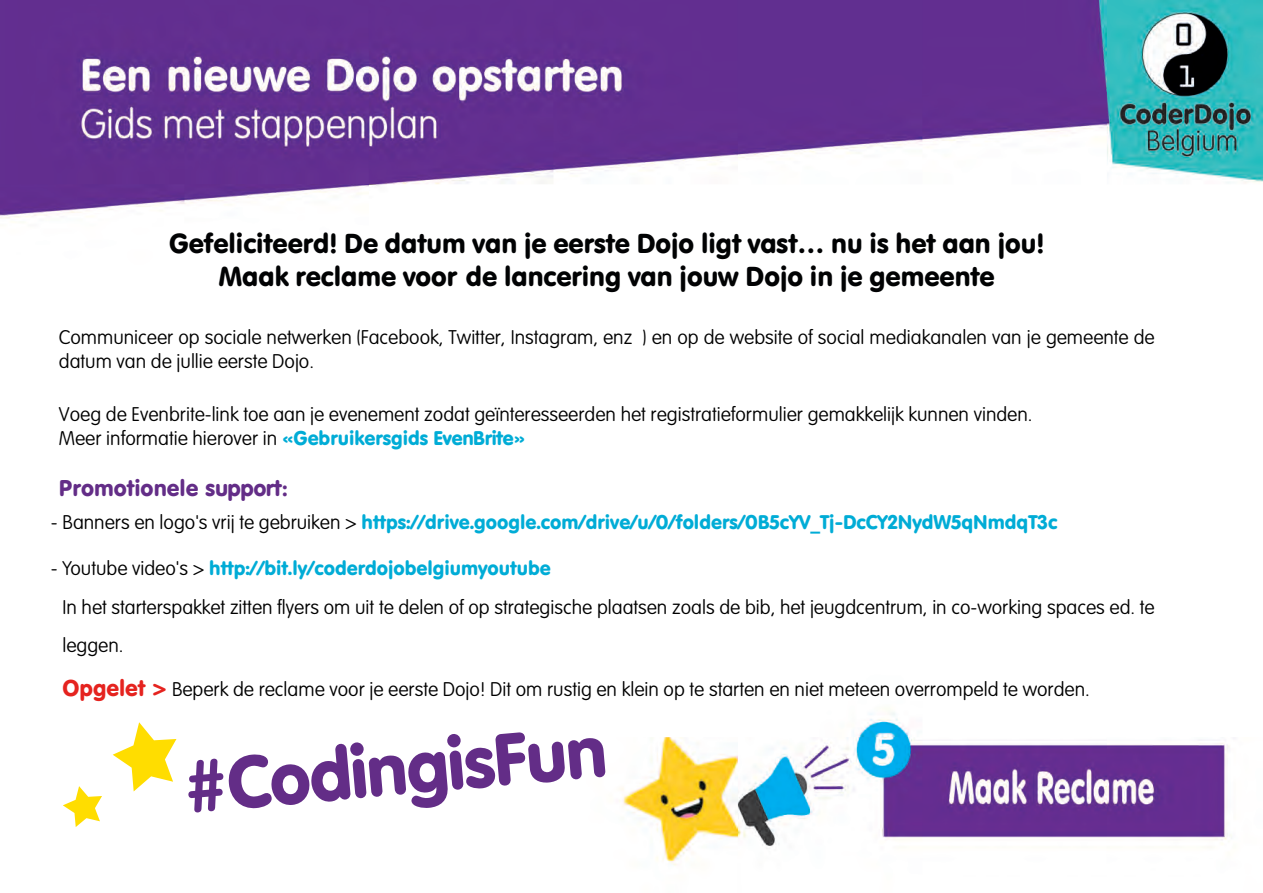
<style>
.page{position:relative;width:1263px;height:893px;background:#fff}
.page>*{position:absolute;margin:0;border:0;box-sizing:border-box;transform-origin:0 0}
.t1{font:900 72px "VAG Rounded";color:#632d87}
.t2{font:27px/32.4px "VAG Rounded BT";color:#010203;text-align:center}
.t3{font:22.5px "VAG Rounded BT";color:#632d87}
.t4{font:100 19.5px/38.5px "VAG Rounded Std";color:#000}
.t5{font:19.5px "VAG Rounded BT";color:#00acd6}
.s1{font-family:"VAG Rounded";font-weight:900;color:#00acd6}
.s2{font-family:"VAG Rounded BT";font-weight:400;color:#00acd6}
.s3{font-family:"VAG Rounded";font-weight:900}
.s4{font-family:"VAG Rounded Std";font-weight:100;color:#000}
.s5{font-family:"VAG Rounded BT";font-weight:400;font-size:22.5px;color:#e5231f}
.s6{font-family:"VAG Rounded";font-weight:900;font-size:22.5px;color:#e5231f}
</style>
<div class="page">
<img style="left:0;top:0;width:1263px;height:866px">
<svg style="left:113px;top:722px;width:63px;height:69px"></svg>
<svg style="left:63px;top:786px;width:39px;height:41px"></svg>
<h2 class="t2" style="left:169px;top:227px;width:876px">Gefeliciteerd! De datum van je eerste Dojo ligt vast… nu is het aan jou!<br>Maak reclame voor de lancering van jouw Dojo in je gemeente</h2>
<p class="t4" style="left:59px;top:326px;width:1097px;line-height:24px">Communiceer op sociale netwerken (Facebook, Twitter, Instagram, enz ) en op de website of social mediakanalen van je gemeente de datum van de jullie eerste Dojo.</p>
<p class="t4" style="left:59px;top:403px;width:975px;line-height:24.3px">Voeg de Evenbrite-link toe aan je evenement zodat geïnteresseerden het registratieformulier gemakkelijk kunnen vinden.<br>Meer informatie hierover in <span class="s1">«</span><span class="s2">Gebruikersgids</span> <span class="s1">EvenBrite»</span></p>
<p class="t3" style="left:59px;top:474px;width:231px">Promotionele s<span class="s3">upport:</span></p>
<p class="t5" style="left:51px;top:510px;width:1008px"><span class="s4">- Banners en logo's vrij te gebruiken &gt;</span> https://drive.google.com/drive/u/0/folders/0B5cYV_Tj-DcCY2NydW5qNmdqT3c</p>
<p class="t5" style="left:51px;top:556px;width:501px"><span class="s4">- Youtube video's &gt;</span> http://bit.ly/coderdojobelgiumyoutube</p>
<p class="t4" style="left:63px;top:588px;width:1093px">In het starterspakket zitten flyers om uit te delen of op strategische plaatsen zoals de bib, het jeugdcentrum, in co-working spaces ed. te leggen.</p>
<p class="t4" style="left:63px;top:670px;width:1029px"><span class="s5">Opgelet</span> <span class="s6">&gt;</span> Beperk de reclame voor je eerste Dojo! Dit om rustig en klein op te starten en niet meteen overrompeld te worden.</p>
<h1 class="t1" style="left:181px;top:744px;width:425px;rotate:-5deg">#CodingisFun</h1>
</div>
